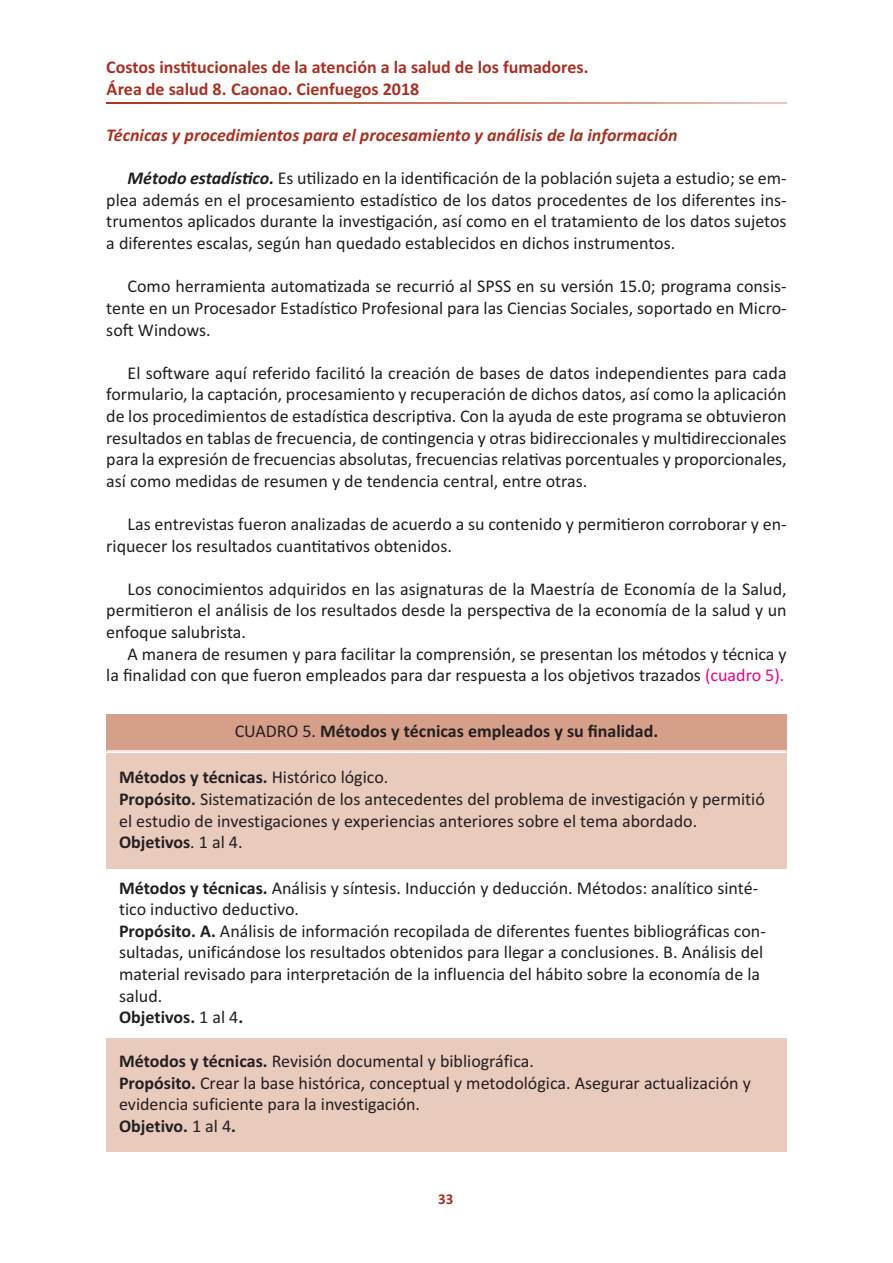
<style>
.page{position:relative;width:893px;height:1263px;background:#fff}
.page>*{position:absolute;margin:0;border:0;box-sizing:border-box;transform-origin:0 0}
.t1{font:18px/21.6px "Calibri";color:#231f20}
.t2{font:700 18px/21.6px "Calibri";color:#a93124}
.t3{font:italic 700 18px "Calibri";color:#a93124}
.t4{font:700 18px "Calibri";color:#231f20}
.t5{font:700 15px "Calibri";color:#a93124}
.s1{font-weight:700;font-style:italic}
.s2{color:#ed028c}
.s3{font-weight:400}
.s4{font-weight:700}
</style>
<div class="page">
<svg style="left:106px;top:102px;width:681px;height:2px"></svg>
<div style="left:106px;top:714px;width:681px;height:38px;background:#d69f8a"></div>
<hr style="left:106px;top:750px;width:681px;height:2px;background:#fff">
<div style="left:106px;top:753px;width:681px;height:116px;background:#e9cbbd"></div>
<div style="left:106px;top:1038px;width:681px;height:113px;background:#e9cbbd"></div>
<p class="t2" style="left:106px;top:56px;width:484px">Costos institucionales de la atención a la salud de los fumadores. área de salud 8. Caonao. Cienfuegos 2018</p>
<p class="t3" style="left:106px;top:124px;width:573px">Técnicas y procedimientos para el procesamiento y análisis de la información</p>
<p class="t1" style="left:106px;top:167px;width:682px;text-align:justify;text-indent:21px"><span class="s1">Método estadístico.</span> Es utilizado en la identificación de la población sujeta a estudio; se em&shy;plea además en el procesamiento estadístico de los datos procedentes de los diferentes ins&shy;trumentos aplicados durante la investigación, así como en el tratamiento de los datos sujetos a diferentes escalas, según han quedado establecidos en dichos instrumentos.</p>
<p class="t1" style="left:106px;top:275px;width:682px;text-align:justify;text-indent:21px">Como herramienta automatizada se recurrió al SPSS en su versión 15.0; programa consis&shy;tente en un Procesador Estadístico Profesional para las Ciencias Sociales, soportado en Micro&shy;soft Windows.</p>
<p class="t1" style="left:106px;top:362px;width:682px;text-align:justify;text-indent:21px">El software aquí referido facilitó la creación de bases de datos independientes para cada formulario, la captación, procesamiento y recuperación de dichos datos, así como la aplicación de los procedimientos de estadística descriptiva. Con la ayuda de este programa se obtuvieron resultados en tablas de frecuencia, de contingencia y otras bidireccionales y multidireccionales para la expresión de frecuencias absolutas, frecuencias relativas porcentuales y proporcionales, así como medidas de resumen y de tendencia central, entre otras.</p>
<p class="t1" style="left:106px;top:513px;width:682px;text-indent:21px">Las entrevistas fueron analizadas de acuerdo a su contenido y permitieron corroborar y en&shy;riquecer los resultados cuantitativos obtenidos.</p>
<p class="t1" style="left:128px;top:578px;width:661px">Los conocimientos adquiridos en las asignaturas de la Maestría de Economía de la Salud,</p>
<p class="t1" style="left:106px;top:599px;width:682px">permitieron el análisis de los resultados desde la perspectiva de la economía de la salud y un</p>
<p class="t1" style="left:106px;top:621px;width:141px">enfoque salubrista.</p>
<p class="t1" style="left:128px;top:642px;width:661px">A manera de resumen y para facilitar la comprensión, se presentan los métodos y técnica y</p>
<p class="t1" style="left:106px;top:664px;width:679px">la finalidad con que fueron empleados para dar respuesta a los objetivos trazados <span class="s2">(cuadro 5).</span></p>
<p class="t4" style="left:235px;top:720px;width:425px"><span class="s3">CUADRO 5.</span> Métodos y técnicas empleados y su finalidad.</p>
<p class="t1" style="left:119px;top:766px;width:647px"><span class="s4">Métodos y técnicas.</span> Histórico lógico.<br><span class="s4">Propósito.</span> Sistematización de los antecedentes del problema de investigación y permitió el estudio de investigaciones y experiencias anteriores sobre el tema abordado.<br><span class="s4">Objetivos</span>. 1 al 4.</p>
<p class="t1" style="left:119px;top:876px;width:648px"><span class="s4">Métodos y técnicas.</span> Análisis y síntesis. Inducción y deducción. Métodos: analítico sinté&shy;tico inductivo deductivo.<br><span class="s4">Propósito. A.</span> Análisis de información recopilada de diferentes fuentes bibliográficas con&shy;sultadas, unificándose los resultados obtenidos para llegar a conclusiones. B. Análisis del material revisado para interpretación de la influencia del hábito sobre la economía de la salud.<br><span class="s4">Objetivos.</span> 1 al 4<span class="s4">.</span></p>
<p class="t1" style="left:119px;top:1050px;width:633px"><span class="s4">Métodos y técnicas.</span> Revisión documental y bibliográfica.<br><span class="s4">Propósito.</span> Crear la base histórica, conceptual y metodológica. Asegurar actualización y evidencia suficiente para la investigación.<br><span class="s4">Objetivo.</span> 1 al 4<span class="s4">.</span></p>
<p class="t5" style="left:438px;top:1190px;width:17px">33</p>
</div>
